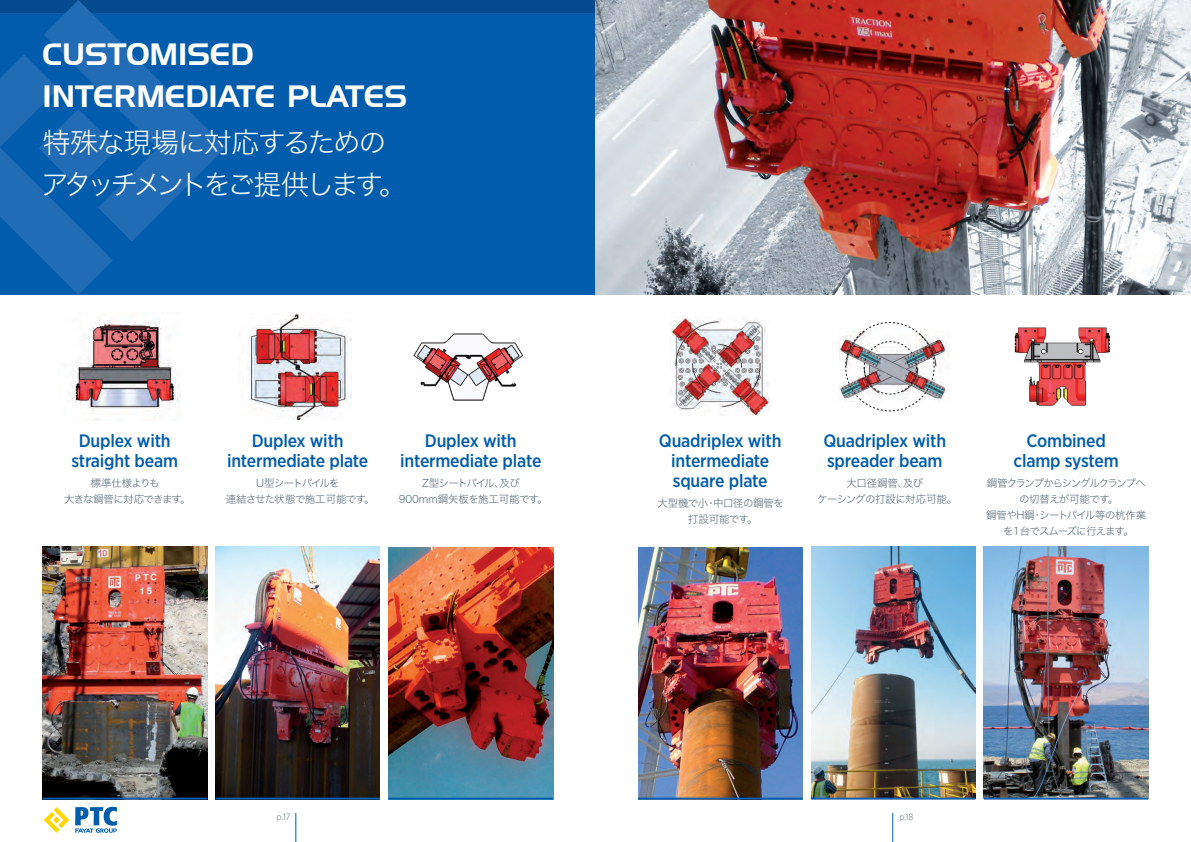
<style>
.page{position:relative;width:1191px;height:842px;background:#fff}
.page>*{position:absolute;margin:0;border:0;box-sizing:border-box;transform-origin:0 0}
.t1{font:30px "Handel Gothic BT";color:#fff}
.t2{font:28px "Hiragino Sans W2";letter-spacing:-.15em;color:#fff}
.t3{font:28px "Hiragino Sans W2";letter-spacing:-.05em;color:#fff}
.t4{font:500 18px "Gotham Narrow";letter-spacing:-.01em;color:#015dab}
.t5{font:10.5px/16px "Hiragino Sans W2";letter-spacing:-.06em;color:#556873;text-align:center}
.t6{font:10.5px/16px "Hiragino Sans W2";letter-spacing:-.095em;color:#556873;text-align:center}
.t7{font:10.5px "Hiragino Sans W2";letter-spacing:-.01em;color:#556873}
.t8{font:300 9px "Gotham Narrow";color:#556873}
</style>
<div class="page">
<div style="left:0;top:0;width:595px;height:295px;background:#015dab"></div>
<div style="left:0;top:0;width:1191px;height:12px;background:#034a8e"></div>
<svg style="left:44px;top:0;width:182px;height:241px"></svg>
<svg style="left:0;top:55px;width:118px;height:240px"></svg>
<img style="left:239px;top:314px;width:113px;height:106px">
<img style="left:671px;top:318px;width:99px;height:98px">
<img style="left:71px;top:319px;width:110px;height:101px">
<img style="left:43px;top:547px;width:164px;height:251px">
<img style="left:215px;top:547px;width:165px;height:251px">
<img style="left:413px;top:333px;width:110px;height:68px">
<img style="left:1014px;top:327px;width:96px;height:79px">
<img style="left:388px;top:547px;width:165px;height:251px">
<img style="left:811px;top:546px;width:164px;height:252px">
<img style="left:984px;top:546px;width:164px;height:252px">
<img style="left:638px;top:547px;width:164px;height:251px">
<hr style="left:43px;top:798px;width:164px;height:2px;background:#015dab">
<img style="left:839px;top:337px;width:110px;height:64px">
<img style="left:845px;top:322px;width:89px;height:89px">
<img style="left:596px;top:0;width:595px;height:295px">
<hr style="left:984px;top:798px;width:164px;height:2px;background:#015dab">
<hr style="left:811px;top:798px;width:164px;height:2px;background:#015dab">
<hr style="left:638px;top:798px;width:164px;height:2px;background:#015dab">
<hr style="left:388px;top:798px;width:165px;height:2px;background:#015dab">
<hr style="left:215px;top:798px;width:165px;height:2px;background:#015dab">
<svg style="left:295px;top:813px;width:1px;height:29px"></svg>
<svg style="left:892px;top:813px;width:1px;height:29px"></svg>
<svg style="left:44px;top:807px;width:25px;height:26px"></svg>
<svg style="left:75px;top:807px;width:42px;height:26px"></svg>
<p class="t1" style="left:42px;top:36px;width:213px">CUSTOMISED</p>
<p class="t1" style="left:42px;top:78px;width:366px">INTERMEDIATE PLATES</p>
<p class="t3" style="left:42px;top:118px;width:345px">特殊な現場に対応するための</p>
<p class="t2" style="left:41px;top:160px;width:368px">アタッチメントをご提供します。</p>
<p class="t4" style="left:79px;top:430px;width:93px">Duplex with</p>
<p class="t4" style="left:71px;top:450px;width:108px">straight beam</p>
<p class="t5" style="left:91px;top:475px;width:70px">標準仕様よりも</p>
<p class="t5" style="left:64px;top:491px;width:128px">大きな鋼管に対応できます。</p>
<p class="t4" style="left:252px;top:430px;width:93px">Duplex with</p>
<p class="t4" style="left:227px;top:450px;width:143px">intermediate plate</p>
<p class="t6" style="left:256px;top:475px;width:85px">U型シートパイルを</p>
<p class="t5" style="left:226px;top:491px;width:150px">連結させた状態で施工可能です。</p>
<p class="t4" style="left:425px;top:430px;width:93px">Duplex with</p>
<p class="t4" style="left:400px;top:450px;width:143px">intermediate plate</p>
<p class="t6" style="left:422px;top:475px;width:99px">Z型シートパイル、及び</p>
<p class="t7" style="left:399px;top:490px;width:150px">900mm鋼矢板を施工可能です。</p>
<p class="t4" style="left:659px;top:430px;width:124px">Quadriplex with</p>
<p class="t4" style="left:671px;top:450px;width:100px">intermediate</p>
<p class="t4" style="left:673px;top:470px;width:96px">square plate</p>
<p class="t5" style="left:657px;top:495px;width:128px">大型機で小･中口径の鋼管を</p>
<p class="t5" style="left:688px;top:511px;width:71px">打設可能です。</p>
<p class="t4" style="left:823px;top:430px;width:124px">Quadriplex with</p>
<p class="t4" style="left:827px;top:450px;width:117px">spreader beam</p>
<p class="t5" style="left:846px;top:475px;width:78px">大口径鋼管、及び</p>
<p class="t5" style="left:817px;top:491px;width:142px">ケーシングの打設に対応可能。</p>
<p class="t4" style="left:1026px;top:430px;width:81px">Combined</p>
<p class="t4" style="left:1013px;top:450px;width:107px">clamp system</p>
<p class="t6" style="left:986px;top:475px;width:161px">鋼管クランプからシングルクランプへの切替えが可能です。</p>
<p class="t5" style="left:986px;top:507px;width:162px">鋼管やH鋼･シートパイル等の杭作業を1台でスムーズに行えます。</p>
<p class="t8" style="left:276px;top:811px;width:15px">p.17</p>
<p class="t8" style="left:899px;top:811px;width:16px">p.18</p>
</div>
